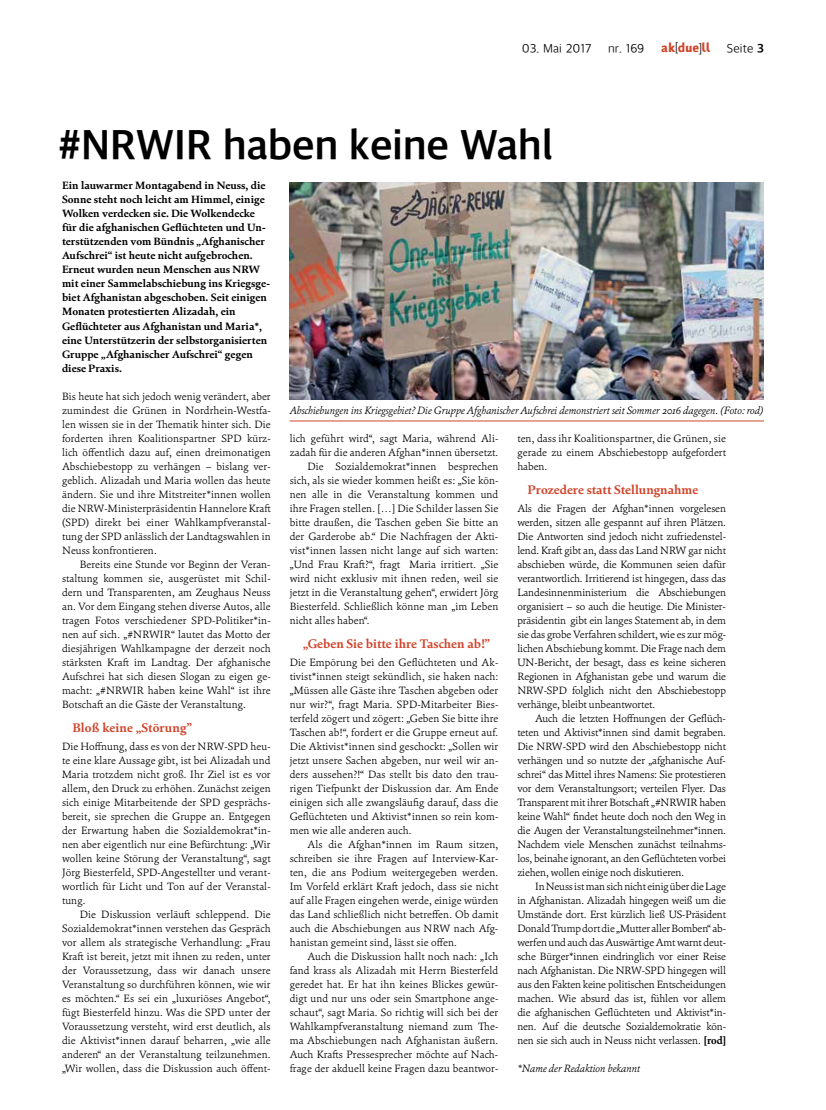
<style>
.page{position:relative;width:826px;height:1110px;background:#fff}
.page>*{position:absolute;margin:0;border:0;box-sizing:border-box;transform-origin:0 0}
.t1{font:700 42.5px "Akduell Apple SD Gothic Neo";letter-spacing:-.01em;color:#000}
.t2{font:700 12.5px "Cala";color:#d1442a}
.t3{font:300 12.5px "Akduell Apple SD Gothic Neo";letter-spacing:.01em;color:#000}
.t4{font:12.5px "Akduell 03";letter-spacing:.02em;color:#d1442a}
.t5{font:300 10.62px/14px "Cala";letter-spacing:.01em;color:#000;text-align:justify}
.t6{font:700 10.62px/14px "Cala";color:#000}
.t7{font:italic 300 10.62px "Cala";letter-spacing:-.01em;color:#000}
.s1{color:#000}
.s2{font-weight:700}
</style>
<div class="page">
<img style="left:290px;top:182px;width:474px;height:217px">
<hr style="left:290px;top:420px;width:474px;height:1px;background:#d1442a">
<p class="t3" style="left:522px;top:40px;width:71px">03. Mai 2017</p>
<p class="t3" style="left:608px;top:40px;width:38px">nr. 169</p>
<p class="t4" style="left:661px;top:42px;width:51px">ak<span class="s1">[</span>due<span class="s1">]</span>ll</p>
<p class="t3" style="left:727px;top:40px;width:39px">Seite <span class="s2">3</span></p>
<h1 class="t1" style="left:58px;top:116px;width:496px">#NRWIR haben keine Wahl</h1>
<p class="t6" style="left:62px;top:179px;width:209px">Ein lauwarmer Montagabend in Neuss, die Sonne steht noch leicht am Himmel, einige Wolken verdecken sie. Die Wolkendecke für die afghanischen Geflüchteten und Un&shy;terstützenden vom Bündnis „Afghanischer Aufschrei“ ist heute nicht aufgebrochen.<br>Erneut wurden neun Menschen aus NRW mit einer Sammelabschiebung ins Kriegsge&shy;biet Afghanistan abgeschoben. Seit einigen Monaten protestierten Alizadah, ein Geflüchteter aus Afghanistan und Maria*, eine Unterstützerin der selbstorganisierten Gruppe „Afghanischer Aufschrei“ gegen diese Praxis.</p>
<p class="t5" style="left:62px;top:389px;width:210px">Bis heute hat sich jedoch wenig verändert, aber zumindest die Grünen in Nordrhein-Westfa&shy;len wissen sie in der Thematik hinter sich. Die forderten ihren Koalitionspartner SPD kürz&shy;lich öffentlich dazu auf, einen dreimonatigen Abschiebestopp zu verhängen – bislang ver&shy;geblich. Alizadah und Maria wollen das heute ändern. Sie und ihre Mitstreiter*innen wollen die NRW-Ministerpräsidentin Hannelore Kraft (SPD) direkt bei einer Wahlkampfveranstal&shy;tung der SPD anlässlich der Landtagswahlen in Neuss konfrontieren.</p>
<p class="t5" style="left:62px;top:557px;width:210px;text-indent:18px">Bereits eine Stunde vor Beginn der Veran&shy;staltung kommen sie, ausgerüstet mit Schil&shy;dern und Transparenten, am Zeughaus Neuss an. Vor dem Eingang stehen diverse Autos, alle tragen Fotos verschiedener SPD-Politiker*in&shy;nen auf sich. „#NRWIR“ lautet das Motto der diesjährigen Wahlkampagne der derzeit noch stärksten Kraft im Landtag. Der afghanische Aufschrei hat sich diesen Slogan zu eigen ge&shy;macht: „#NRWIR haben keine Wahl“ ist ihre Botschaft an die Gäste der Veranstaltung.</p>
<p class="t2" style="left:73px;top:720px;width:121px">Bloß keine „Störung”</p>
<p class="t5" style="left:62px;top:739px;width:210px">Die Hoffnung, dass es von der NRW-SPD heu&shy;te eine klare Aussage gibt, ist bei Alizadah und Maria trotzdem nicht groß. Ihr Ziel ist es vor allem, den Druck zu erhöhen. Zunächst zeigen sich einige Mitarbeitende der SPD gesprächs&shy;bereit, sie sprechen die Gruppe an. Entgegen der Erwartung haben die Sozialdemokrat*in&shy;nen aber eigentlich nur eine Befürchtung: „Wir wollen keine Störung der Veranstaltung“, sagt Jörg Biesterfeld, SPD-Angestellter und verant&shy;wortlich für Licht und Ton auf der Veranstal&shy;tung.</p>
<p class="t5" style="left:62px;top:907px;width:210px;text-indent:18px">Die Diskussion verläuft schleppend. Die Sozialdemokrat*innen verstehen das Gespräch vor allem als strategische Verhandlung: „Frau Kraft ist bereit, jetzt mit ihnen zu reden, unter der Voraussetzung, dass wir danach unsere Veranstaltung so durchführen können, wie wir es möchten.“ Es sei ein „luxuriöses Angebot“, fügt Biesterfeld hinzu. Was die SPD unter der Voraussetzung versteht, wird erst deutlich, als die Aktivist*innen darauf beharren, „wie alle anderen“ an der Veranstaltung teilzunehmen. „Wir wollen, dass die Diskussion auch öffent-</p>
<p class="t7" style="left:290px;top:403px;width:475px">Abschiebungen ins Kriegsgebiet? Die Gruppe Afghanischer Aufschrei demonstriert seit Sommer 2016 dagegen. (Foto: rod)</p>
<p class="t5" style="left:517px;top:431px;width:210px">ten, dass ihr Koalitionspartner, die Grünen, sie gerade zu einem Abschiebestopp aufgefordert haben.</p>
<p class="t2" style="left:528px;top:482px;width:172px">Prozedere statt Stellungnahme</p>
<p class="t5" style="left:517px;top:501px;width:210px">Als die Fragen der Afghan*innen vorgelesen werden, sitzen alle gespannt auf ihren Plätzen.<br>Die Antworten sind jedoch nicht zufriedenstel&shy;lend. Kraft gibt an, dass das Land NRW gar nicht abschieben würde, die Kommunen seien dafür verantwortlich. Irritierend ist hingegen, dass das Landesinnenministerium die Abschiebungen organisiert – so auch die heutige. Die Minister&shy;präsidentin gibt ein langes Statement ab, in dem sie das grobe Verfahren schildert, wie es zur mög&shy;lichen Abschiebung kommt. Die Frage nach dem UN-Bericht, der besagt, dass es keine sicheren Regionen in Afghanistan gebe und warum die NRW-SPD folglich nicht den Abschiebestopp verhänge, bleibt unbeantwortet.</p>
<p class="t5" style="left:517px;top:711px;width:210px;text-indent:18px">Auch die letzten Hoffnungen der Geflüch&shy;teten und Aktivist*innen sind damit begraben.<br>Die NRW-SPD wird den Abschiebestopp nicht verhängen und so nutzte der „afghanische Auf&shy;schrei“ das Mittel ihres Namens: Sie protestieren vor dem Veranstaltungsort; verteilen Flyer. Das Transparent mit ihrer Botschaft „#NRWIR haben keine Wahl“ findet heute doch noch den Weg in die Augen der Veranstaltungsteilnehmer*innen.<br>Nachdem viele Menschen zunächst teilnahms&shy;los, beinahe ignorant, an den Geflüchteten vorbei ziehen, wollen einige noch diskutieren.</p>
<p class="t5" style="left:517px;top:879px;width:210px;text-indent:18px">In Neuss ist man sich nicht einig über die Lage in Afghanistan. Alizadah hingegen weiß um die Umstände dort. Erst kürzlich ließ US-Präsident Donald Trump dort die „Mutter aller Bomben“ ab&shy;werfen und auch das Auswärtige Amt warnt deut&shy;sche Bürger*innen eindringlich vor einer Reise nach Afghanistan. Die NRW-SPD hingegen will aus den Fakten keine politischen Entscheidungen machen. Wie absurd das ist, fühlen vor allem die afghanischen Geflüchteten und Aktivist*in&shy;nen. Auf die deutsche Sozialdemokratie kön&shy;nen sie sich auch in Neuss nicht verlassen. <span class="s2">[rod]</span></p>
<p class="t7" style="left:517px;top:1061px;width:124px">*Name der Redaktion bekannt</p>
<p class="t5" style="left:290px;top:431px;width:210px">lich geführt wird“, sagt Maria, während Ali-</p>
<p class="t5" style="left:290px;top:445px;width:210px">zadah für die anderen Afghan*innen übersetzt.</p>
<p class="t5" style="left:307px;top:459px;width:192px">Die Sozialdemokrat*innen besprechen</p>
<p class="t5" style="left:290px;top:473px;width:210px">sich, als sie wieder kommen heißt es: „Sie kön-</p>
<p class="t5" style="left:290px;top:487px;width:210px">nen alle in die Veranstaltung kommen und</p>
<p class="t5" style="left:290px;top:501px;width:210px">ihre Fragen stellen. […] Die Schilder lassen Sie</p>
<p class="t5" style="left:290px;top:515px;width:210px">bitte draußen, die Taschen geben Sie bitte an</p>
<p class="t5" style="left:290px;top:529px;width:210px">der Garderobe ab.“ Die Nachfragen der Akti-</p>
<p class="t5" style="left:290px;top:543px;width:210px">vist*innen lassen nicht lange auf sich warten:</p>
<p class="t5" style="left:290px;top:557px;width:210px">„Und Frau Kraft?“, fragt Maria irritiert. „Sie</p>
<p class="t5" style="left:290px;top:571px;width:210px">wird nicht exklusiv mit ihnen reden, weil sie</p>
<p class="t5" style="left:290px;top:585px;width:210px">jetzt in die Veranstaltung gehen“, erwidert Jörg</p>
<p class="t5" style="left:290px;top:599px;width:210px">Biesterfeld. Schließlich könne man „im Leben</p>
<p class="t5" style="left:290px;top:613px;width:81px">nicht alles haben“.</p>
<p class="t2" style="left:303px;top:636px;width:188px">„Geben Sie bitte ihre Taschen ab!”</p>
<p class="t5" style="left:290px;top:655px;width:210px">Die Empörung bei den Geflüchteten und Ak&shy;tivist*innen steigt sekündlich, sie haken nach: „Müssen alle Gäste ihre Taschen abgeben oder nur wir?“, fragt Maria. SPD-Mitarbeiter Bies&shy;terfeld zögert und zögert: „Geben Sie bitte ihre Taschen ab!“, fordert er die Gruppe erneut auf.<br>Die Aktivist*innen sind geschockt: „Sollen wir jetzt unsere Sachen abgeben, nur weil wir an&shy;ders aussehen?!“ Das stellt bis dato den trau&shy;rigen Tiefpunkt der Diskussion dar. Am Ende einigen sich alle zwangsläufig darauf, dass die Geflüchteten und Aktivist*innen so rein kom&shy;men wie alle anderen auch.</p>
<p class="t5" style="left:290px;top:837px;width:210px;text-indent:18px">Als die Afghan*innen im Raum sitzen, schreiben sie ihre Fragen auf Interview-Kar&shy;ten, die ans Podium weitergegeben werden.<br>Im Vorfeld erklärt Kraft jedoch, dass sie nicht auf alle Fragen eingehen werde, einige würden das Land schließlich nicht betreffen. Ob damit auch die Abschiebungen aus NRW nach Afg&shy;hanistan gemeint sind, lässt sie offen.</p>
<p class="t5" style="left:290px;top:949px;width:210px;text-indent:18px">Auch die Diskussion hallt noch nach: „Ich fand krass als Alizadah mit Herrn Biesterfeld geredet hat. Er hat ihn keines Blickes gewür&shy;digt und nur uns oder sein Smartphone ange&shy;schaut“, sagt Maria. So richtig will sich bei der Wahlkampfveranstaltung niemand zum The&shy;ma Abschiebungen nach Afghanistan äußern.<br>Auch Krafts Pressesprecher möchte auf Nach&shy;frage der akduell keine Fragen dazu beantwor-</p>
</div>
